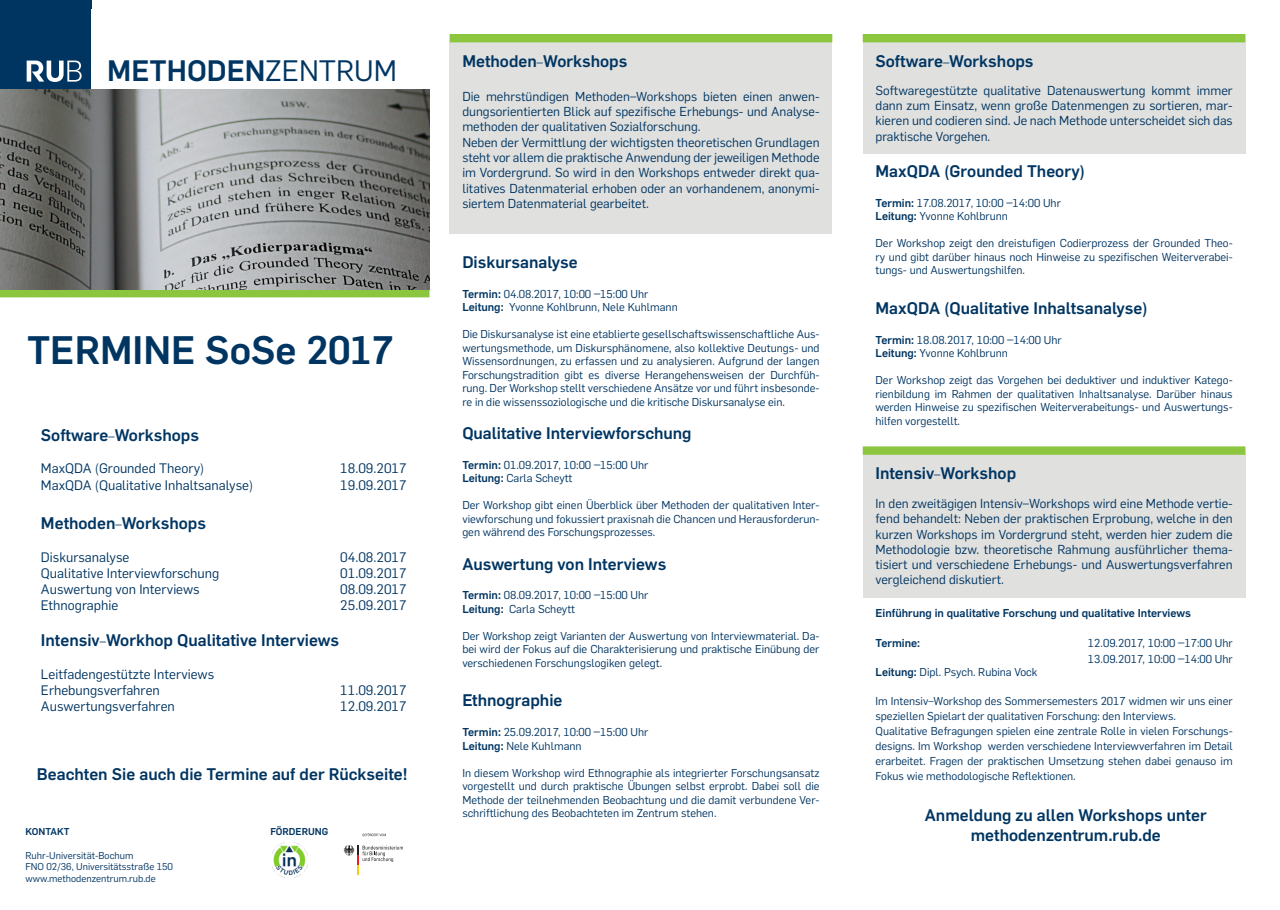
<style>
.page{position:relative;width:1280px;height:910px;background:#fff}
.page>*{position:absolute;margin:0;border:0;box-sizing:border-box;transform-origin:0 0}
.t1{font:700 39px "Rub Flama";color:#003562}
.t2{font:700 28.95px "Rub Flama";color:#003562}
.t3{font:700 16.5px "Rub Flama";color:#003562}
.t4{font:13.5px "Rub Flama";color:#003562}
.t5{font:12.75px/15.3px "Rub Flama";color:#003562;text-align:justify}
.t6{font:11.25px/13.5px "Rub Flama";color:#003562;text-align:justify}
.t7{font:700 11.25px "Rub Flama";color:#003562}
.t8{font:9.75px "Rub Flama";color:#003562}
.t9{font:700 9.75px "Rub Flama";color:#003562}
.s1{font-weight:400}
.s2{font-weight:400;font-size:13.5px}
.s3{font-size:13.5px}
.s4{font-weight:700}
</style>
<div class="page">
<div style="left:0;top:290px;width:429px;height:7px;background:#8bc63e"></div>
<div style="left:450px;top:42px;width:382px;height:192px;background:#e0e0de"></div>
<div style="left:450px;top:34px;width:382px;height:8px;background:#8bc63e"></div>
<div style="left:863px;top:455px;width:382px;height:143px;background:#e0e0de"></div>
<div style="left:863px;top:446px;width:382px;height:9px;background:#8bc63e;border:2px solid #8bc63e"></div>
<img style="left:272px;top:842px;width:35px;height:36px">
<svg style="left:343px;top:845px;width:60px;height:29px"></svg>
<svg style="left:363px;top:833px;width:23px;height:3px"></svg>
<div style="left:863px;top:42px;width:382px;height:112px;background:#e0e0de"></div>
<div style="left:863px;top:34px;width:382px;height:8px;background:#8bc63e"></div>
<div style="left:0;top:0;width:91px;height:9px;background:#003562"></div>
<div style="left:0;top:4px;width:9px;height:86px;background:#003562"></div>
<div style="left:9px;top:9px;width:82px;height:82px;background:#003562"></div>
<svg style="left:27px;top:61px;width:55px;height:21px"></svg>
<img style="left:0;top:90px;width:429px;height:200px">
<p class="t2" style="left:107px;top:50px;width:291px">METHODEN<span class="s1">ZENTRUM</span></p>
<p class="t1" style="left:27px;top:322px;width:368px">TERMINE SoSe 2017</p>
<p class="t3" style="left:41px;top:423px;width:159px">Software<span class="s2">–</span>Workshops</p>
<p class="t4" style="left:41px;top:459px;width:165px">MaxQDA (Grounded Theory)</p>
<p class="t4" style="left:340px;top:459px;width:68px">18.09.2017</p>
<p class="t4" style="left:41px;top:475px;width:214px">MaxQDA (Qualitative Inhaltsanalyse)</p>
<p class="t4" style="left:340px;top:475px;width:68px">19.09.2017</p>
<p class="t3" style="left:41px;top:511px;width:166px">Methoden<span class="s2">–</span>Workshops</p>
<p class="t4" style="left:41px;top:547px;width:90px">Diskursanalyse</p>
<p class="t4" style="left:340px;top:547px;width:68px">04.08.2017</p>
<p class="t4" style="left:41px;top:564px;width:180px">Qualitative Interviewforschung</p>
<p class="t4" style="left:340px;top:564px;width:68px">01.09.2017</p>
<p class="t4" style="left:41px;top:580px;width:160px">Auswertung von Interviews</p>
<p class="t4" style="left:340px;top:580px;width:68px">08.09.2017</p>
<p class="t4" style="left:41px;top:596px;width:79px">Ethnographie</p>
<p class="t4" style="left:340px;top:596px;width:68px">25.09.2017</p>
<p class="t3" style="left:41px;top:628px;width:300px">Intensiv<span class="s2">–</span>Workhop Qualitative Interviews</p>
<p class="t4" style="left:41px;top:664px;width:175px">Leitfadengestützte Interviews</p>
<p class="t4" style="left:41px;top:681px;width:120px">Erhebungsverfahren</p>
<p class="t4" style="left:340px;top:681px;width:68px">11.09.2017</p>
<p class="t4" style="left:41px;top:697px;width:135px">Auswertungsverfahren</p>
<p class="t4" style="left:340px;top:697px;width:68px">12.09.2017</p>
<p class="t3" style="left:37px;top:762px;width:372px">Beachten Sie auch die Termine auf der Rückseite!</p>
<p class="t9" style="left:26px;top:825px;width:46px">KONTAKT</p>
<p class="t9" style="left:270px;top:825px;width:59px">FÖRDERUNG</p>
<p class="t8" style="left:26px;top:848px;width:109px">Ruhr-Universität-Bochum</p>
<p class="t8" style="left:26px;top:860px;width:149px">FNO 02/36, Universitätsstraße 150</p>
<p class="t8" style="left:26px;top:872px;width:132px">www.methodenzentrum.rub.de</p>
<p class="t3" style="left:462px;top:49px;width:166px">Methoden<span class="s2">–</span>Workshops</p>
<p class="t5" style="left:462px;top:88px;width:359px">Die mehrstündigen Methoden<span class="s3">–</span>Workshops bieten einen anwen&shy;dungsorientierten Blick auf spezifische Erhebungs- und Analyse&shy;methoden der qualitativen Sozialforschung.</p>
<p class="t5" style="left:462px;top:134px;width:359px">Neben der Vermittlung der wichtigsten theoretischen Grundlagen steht vor allem die praktische Anwendung der jeweiligen Methode im Vordergrund. So wird in den Workshops entweder direkt qua&shy;litatives Datenmaterial erhoben oder an vorhandenem, anonymi&shy;siertem Datenmaterial gearbeitet.</p>
<p class="t3" style="left:462px;top:250px;width:117px">Diskursanalyse</p>
<p class="t6" style="left:462px;top:286px;width:188px"><span class="s4">Termin:</span> 04.08.2017, 10:00 <span class="s3">–</span>15:00 Uhr</p>
<p class="t6" style="left:462px;top:300px;width:217px"><span class="s4">Leitung:</span> Yvonne Kohlbrunn, Nele Kuhlmann</p>
<p class="t6" style="left:462px;top:327px;width:359px">Die Diskursanalyse ist eine etablierte gesellschaftswissenschaftliche Aus&shy;wertungsmethode, um Diskursphänomene, also kollektive Deutungs- und Wissensordnungen, zu erfassen und zu analysieren. Aufgrund der langen Forschungstradition gibt es diverse Herangehensweisen der Durchfüh&shy;rung. Der Workshop stellt verschiedene Ansätze vor und führt insbesonde&shy;re in die wissenssoziologische und die kritische Diskursanalyse ein.</p>
<p class="t3" style="left:462px;top:421px;width:231px">Qualitative Interviewforschung</p>
<p class="t6" style="left:462px;top:457px;width:188px"><span class="s4">Termin:</span> 01.09.2017, 10:00 <span class="s3">–</span>15:00 Uhr</p>
<p class="t6" style="left:462px;top:471px;width:112px"><span class="s4">Leitung:</span> Carla Scheytt</p>
<p class="t6" style="left:462px;top:498px;width:359px">Der Workshop gibt einen Überblick über Methoden der qualitativen Inter&shy;viewforschung und fokussiert praxisnah die Chancen und Herausforderun&shy;gen während des Forschungsprozesses.</p>
<p class="t3" style="left:462px;top:552px;width:205px">Auswertung von Interviews</p>
<p class="t6" style="left:462px;top:588px;width:188px"><span class="s4">Termin:</span> 08.09.2017, 10:00 <span class="s3">–</span>15:00 Uhr</p>
<p class="t6" style="left:462px;top:601px;width:114px"><span class="s4">Leitung:</span> Carla Scheytt</p>
<p class="t6" style="left:462px;top:628px;width:359px">Der Workshop zeigt Varianten der Auswertung von Interviewmaterial. Da&shy;bei wird der Fokus auf die Charakterisierung und praktische Einübung der verschiedenen Forschungslogiken gelegt.</p>
<p class="t3" style="left:462px;top:689px;width:102px">Ethnographie</p>
<p class="t6" style="left:462px;top:725px;width:188px"><span class="s4">Termin:</span> 25.09.2017, 10:00 <span class="s3">–</span>15:00 Uhr</p>
<p class="t6" style="left:462px;top:738px;width:121px"><span class="s4">Leitung:</span> Nele Kuhlmann</p>
<p class="t6" style="left:462px;top:765px;width:359px">In diesem Workshop wird Ethnographie als integrierter Forschungsansatz vorgestellt und durch praktische Übungen selbst erprobt. Dabei soll die Methode der teilnehmenden Beobachtung und die damit verbundene Ver&shy;schriftlichung des Beobachteten im Zentrum stehen.</p>
<p class="t3" style="left:875px;top:49px;width:159px">Software<span class="s2">–</span>Workshops</p>
<p class="t5" style="left:875px;top:82px;width:359px">Softwaregestützte qualitative Datenauswertung kommt immer dann zum Einsatz, wenn große Datenmengen zu sortieren, mar&shy;kieren und codieren sind. Je nach Methode unterscheidet sich das praktische Vorgehen.</p>
<p class="t3" style="left:875px;top:159px;width:211px">MaxQDA (Grounded Theory)</p>
<p class="t6" style="left:875px;top:196px;width:187px"><span class="s4">Termin:</span> 17.08.2017, 10:00 <span class="s3">–</span>14:00 Uhr</p>
<p class="t6" style="left:875px;top:209px;width:134px"><span class="s4">Leitung:</span> Yvonne Kohlbrunn</p>
<p class="t6" style="left:875px;top:236px;width:359px">Der Workshop zeigt den dreistufigen Codierprozess der Grounded Theo&shy;ry und gibt darüber hinaus noch Hinweise zu spezifischen Weiterverabei&shy;tungs- und Auswertungshilfen.</p>
<p class="t3" style="left:875px;top:296px;width:274px">MaxQDA (Qualitative Inhaltsanalyse)</p>
<p class="t6" style="left:875px;top:332px;width:188px"><span class="s4">Termin:</span> 18.08.2017, 10:00 <span class="s3">–</span>14:00 Uhr</p>
<p class="t6" style="left:875px;top:346px;width:134px"><span class="s4">Leitung:</span> Yvonne Kohlbrunn</p>
<p class="t6" style="left:875px;top:373px;width:359px">Der Workshop zeigt das Vorgehen bei deduktiver und induktiver Katego&shy;rienbildung im Rahmen der qualitativen Inhaltsanalyse. Darüber hinaus werden Hinweise zu spezifischen Weiterverabeitungs- und Auswertungs&shy;hilfen vorgestellt.</p>
<p class="t3" style="left:875px;top:461px;width:142px">Intensiv<span class="s2">–</span>Workshop</p>
<p class="t5" style="left:875px;top:495px;width:359px">In den zweitägigen Intensiv<span class="s3">–</span>Workshops wird eine Methode vertie&shy;fend behandelt: Neben der praktischen Erprobung, welche in den kurzen Workshops im Vordergrund steht, werden hier zudem die Methodologie bzw. theoretische Rahmung ausführlicher thema&shy;tisiert und verschiedene Erhebungs- und Auswertungsverfahren vergleichend diskutiert.</p>
<p class="t7" style="left:875px;top:605px;width:317px">Einführung in qualitative Forschung und qualitative Interviews</p>
<p class="t7" style="left:875px;top:635px;width:46px">Termine:</p>
<p class="t6" style="left:1088px;top:635px;width:146px">12.09.2017, 10:00 <span class="s3">–</span>17:00 Uhr</p>
<p class="t6" style="left:1088px;top:651px;width:146px">13.09.2017, 10:00 <span class="s3">–</span>14:00 Uhr</p>
<p class="t6" style="left:875px;top:665px;width:163px"><span class="s4">Leitung:</span> Dipl. Psych. Rubina Vock</p>
<p class="t6" style="left:875px;top:693px;width:359px;line-height:15px">Im Intensiv–Workshop des Sommersemesters 2017 widmen wir uns einer speziellen Spielart der qualitativen Forschung: den Interviews.</p>
<p class="t6" style="left:875px;top:723px;width:359px;line-height:15.1px">Qualitative Befragungen spielen eine zentrale Rolle in vielen Forschungs&shy;designs. Im Workshop werden verschiedene Interviewverfahren im Detail erarbeitet. Fragen der praktischen Umsetzung stehen dabei genauso im Fokus wie methodologische Reflektionen.</p>
<p class="t3" style="left:925px;top:804px;width:283px">Anmeldung zu allen Workshops unter</p>
<p class="t3" style="left:971px;top:823px;width:192px">methodenzentrum.rub.de</p>
</div>
